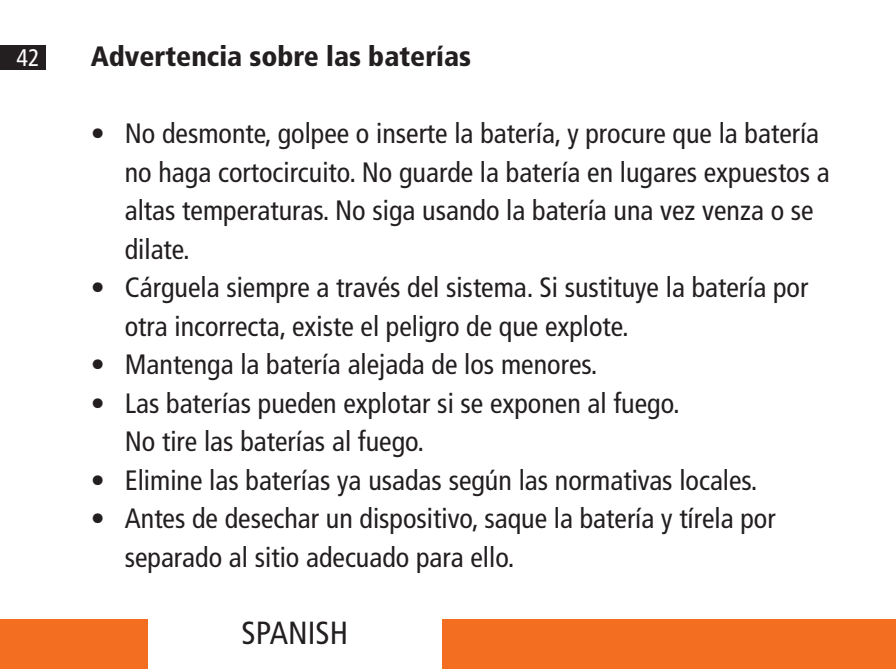
<style>
.page{position:relative;width:896px;height:669px;background:#fff}
.page>*{position:absolute;margin:0;border:0;box-sizing:border-box;transform-origin:0 0}
.t1{font:condensed 32px "Frutiger LT";color:#231f20}
.t2{font:condensed 28px/38.4px "Frutiger LT";color:#231f20}
.t3{font:900 condensed 28px "Frutiger LT";color:#231f20}
.t4{font:condensed 24px "Frutiger LT";color:#fff}
</style>
<div class="page">
<div style="left:0;top:45px;width:45px;height:24px;background:#231f20"></div>
<div style="left:0;top:620px;width:147px;height:49px;background:#f36e21"></div>
<div style="left:442px;top:620px;width:454px;height:49px;background:#f36e21"></div>
<p class="t4" style="left:17px;top:43px;width:25px">42</p>
<p class="t3" style="left:91px;top:40px;width:382px">Advertencia sobre las baterías</p>
<p class="t2" style="left:125px;top:115px;width:706px;text-indent:-34px">• No desmonte, golpee o inserte la batería, y procure que la batería no haga cortocircuito. No guarde la batería en lugares expuestos a altas temperaturas. No siga usando la batería una vez venza o se dilate.</p>
<p class="t2" style="left:125px;top:269px;width:685px;text-indent:-34px">• Cárguela siempre a través del sistema. Si sustituye la batería por otra incorrecta, existe el peligro de que explote.</p>
<p class="t2" style="left:91px;top:346px;width:504px">• Mantenga la batería alejada de los menores.</p>
<p class="t2" style="left:125px;top:384px;width:552px;text-indent:-34px">• Las baterías pueden explotar si se exponen al fuego.<br>No tire las baterías al fuego.</p>
<p class="t2" style="left:91px;top:461px;width:664px">• Elimine las baterías ya usadas según las normativas locales.</p>
<p class="t2" style="left:125px;top:500px;width:652px;text-indent:-34px">• Antes de desechar un dispositivo, saque la batería y tírela por separado al sitio adecuado para ello.</p>
<p class="t1" style="left:242px;top:614px;width:108px">SPANISH</p>
</div>
